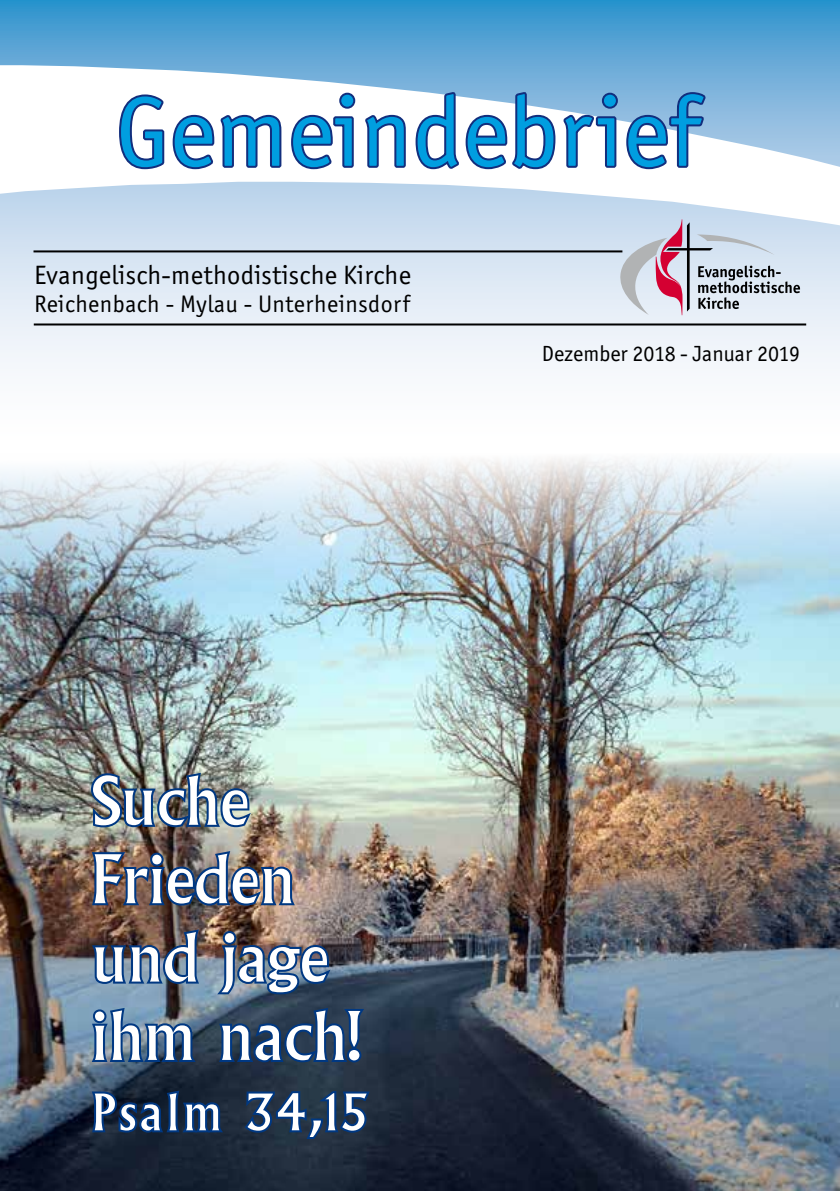
<style>
.page{position:relative;width:840px;height:1191px;background:#fff}
.page>*{position:absolute;margin:0;border:0;box-sizing:border-box;transform-origin:0 0}
.t1{font:99px "Officina Sans ITC Std";letter-spacing:.005em;color:#009ee0}
.t2{font:65.2px/78.4px "Albertus";color:#fff}
.t3{font:49px "Albertus";letter-spacing:.08em;color:#fff}
.t4{font:26.6px "Officina Sans ITC Std";letter-spacing:.01em;color:#000}
.t5{font:24px "Officina Sans ITC Std";letter-spacing:.02em;color:#000}
.t6{font:22px "Officina Sans ITC Std";color:#000}
</style>
<div class="page">
<svg style="left:0;top:0;width:839px;height:369px"></svg>
<svg style="left:0;top:65px;width:839px;height:160px"></svg>
<svg style="left:117px;top:92px;width:166px;height:79px"></svg>
<svg style="left:289px;top:91px;width:68px;height:80px"></svg>
<svg style="left:363px;top:102px;width:44px;height:68px"></svg>
<svg style="left:413px;top:90px;width:294px;height:82px"></svg>
<svg style="left:620px;top:219px;width:179px;height:96px;background:#c4c3d1"></svg>
<hr style="left:33px;top:250px;width:589px;height:2px;background:#000">
<hr style="left:34px;top:323px;width:771px;height:2px;background:#000">
<img style="left:0;top:458px;width:839px;height:733px">
<img style="left:89px;top:770px;width:166px;height:60px">
<img style="left:89px;top:848px;width:209px;height:60px">
<img style="left:88px;top:926px;width:114px;height:61px">
<img style="left:212px;top:927px;width:122px;height:71px">
<svg style="left:88px;top:1005px;width:112px;height:60px;background:#43668c"></svg>
<svg style="left:216px;top:1005px;width:152px;height:60px;background:#1d3c63"></svg>
<svg style="left:88px;top:1088px;width:139px;height:47px;background:#0e2c54"></svg>
<svg style="left:242px;top:1089px;width:131px;height:53px;background:#173459"></svg>
<h1 class="t1" style="left:116px;top:75px;width:584px">Gemeindebrief</h1>
<p class="t4" style="left:34px;top:259px;width:378px">Evangelisch-methodistische Kirche</p>
<p class="t5" style="left:34px;top:290px;width:377px">Reichenbach - Mylau - Unterheinsdorf</p>
<p class="t6" style="left:541px;top:341px;width:259px">Dezember 2018 - Januar 2019</p>
<h2 class="t2" style="left:91px;top:762px;width:271px">Suche<br>Frieden und jage ihm nach!</h2>
<h3 class="t3" style="left:91px;top:1083px;width:277px">Psalm 34,15</h3>
</div>
